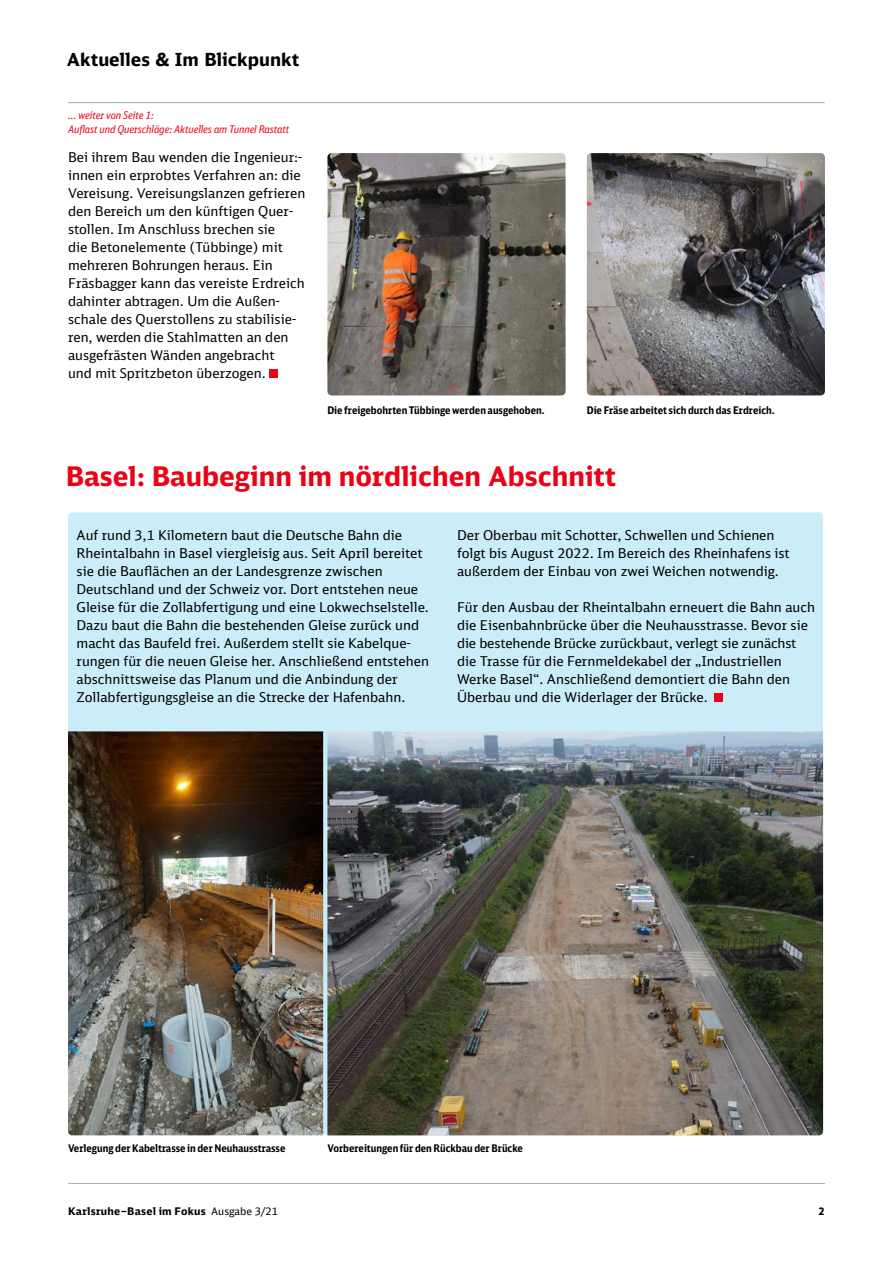
<style>
.page{position:relative;width:893px;height:1263px;background:#fff}
.page>*{position:absolute;margin:0;border:0;box-sizing:border-box;transform-origin:0 0}
.t1{font:700 27px "DB Sans";color:#ec0016}
.t2{font:700 18px "DB Sans";color:#000}
.t3{font:13.5px/18px "DB Sans";color:#000}
.t4{font:700 10.5px "DB Sans Cond";color:#000}
.t5{font:italic 10.5px/13.5px "DB Sans Cond";color:#ec0016}
.t6{font:700 10.5px "DB Sans";letter-spacing:.025em;color:#000}
.s1{font-weight:400}
</style>
<div class="page">
<div style="left:68px;top:512px;width:755px;height:622px;background:#cbecf9;border-radius:4px"></div>
<img style="left:327px;top:731px;width:496px;height:404px">
<hr style="left:69px;top:102px;width:755px;height:1px;background:#afb4bb">
<div style="left:269px;top:369px;width:9px;height:9px;background:#ec0016"></div>
<img style="left:68px;top:731px;width:255px;height:404px">
<div style="left:715px;top:693px;width:8px;height:9px;background:#ec0016"></div>
<img style="left:327px;top:153px;width:239px;height:242px">
<img style="left:587px;top:153px;width:238px;height:242px">
<hr style="left:68px;top:1183px;width:757px;height:1px;background:#afb4bb">
<h2 class="t2" style="left:67px;top:48px;width:234px">Aktuelles &amp; Im Blickpunkt</h2>
<p class="t5" style="left:68px;top:108px;width:223px">... weiter von Seite 1:<br>Auflast und Querschläge: Aktuelles am Tunnel Rastatt</p>
<p class="t3" style="left:68px;top:148px;width:239px">Bei ihrem Bau wenden die Ingenieur:- innen ein erprobtes Verfahren an: die Vereisung. Vereisungslanzen gefrieren den Bereich um den künftigen Quer&shy;stollen. Im Anschluss brechen sie<br>die Betonelemente (Tübbinge) mit mehreren Bohrungen heraus. Ein Fräsbagger kann das vereiste Erdreich dahinter abtragen. Um die Außen&shy;schale des Querstollens zu stabilisie&shy;ren, werden die Stahlmatten an den ausgefrästen Wänden angebracht<br>und mit Spritzbeton überzogen.</p>
<p class="t4" style="left:327px;top:404px;width:219px">Die freigebohrten Tübbinge werden ausgehoben.</p>
<p class="t4" style="left:587px;top:404px;width:189px">Die Fräse arbeitet sich durch das Erdreich.</p>
<h1 class="t1" style="left:66px;top:459px;width:552px">Basel: Baubeginn im nördlichen Abschnitt</h1>
<p class="t3" style="left:77px;top:526px;width:354px">Auf rund 3,1 Kilometern baut die Deutsche Bahn die Rheintalbahn in Basel viergleisig aus. Seit April bereitet sie die Bauflächen an der Landesgrenze zwischen Deutschland und der Schweiz vor. Dort entstehen neue Gleise für die Zollabfertigung und eine Lokwechselstelle.<br>Dazu baut die Bahn die bestehenden Gleise zurück und macht das Baufeld frei. Außerdem stellt sie Kabelque&shy;rungen für die neuen Gleise her. Anschließend entstehen abschnittsweise das Planum und die Anbindung der Zollabfertigungsgleise an die Strecke der Hafenbahn.</p>
<p class="t3" style="left:457px;top:526px;width:334px">Der Oberbau mit Schotter, Schwellen und Schienen folgt bis August 2022. Im Bereich des Rheinhafens ist außerdem der Einbau von zwei Weichen notwendig.</p>
<p class="t3" style="left:457px;top:598px;width:359px">Für den Ausbau der Rheintalbahn erneuert die Bahn auch die Eisenbahnbrücke über die Neuhausstrasse. Bevor sie die bestehende Brücke zurückbaut, verlegt sie zunächst die Trasse für die Fernmeldekabel der „Industriellen Werke Basel“. Anschließend demontiert die Bahn den Überbau und die Widerlager der Brücke.</p>
<p class="t4" style="left:68px;top:1141px;width:219px">Verlegung der Kabeltrasse in der Neuhausstrasse</p>
<p class="t4" style="left:327px;top:1141px;width:197px">Vorbereitungen für den Rückbau der Brücke</p>
<p class="t6" style="left:68px;top:1204px;width:212px">Karlsruhe–Basel im Fokus <span class="s1">Ausgabe 3/21</span></p>
<p class="t6" style="left:819px;top:1204px;width:8px">2</p>
</div>
